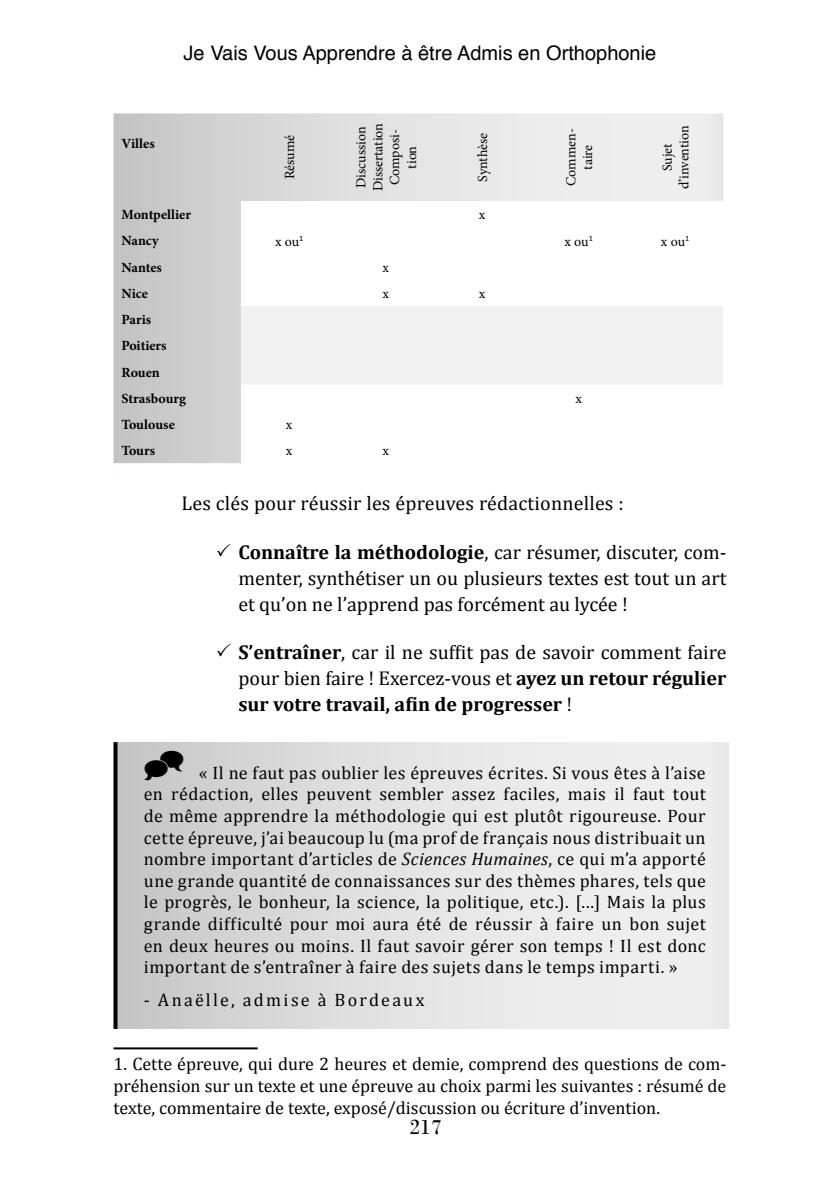
<style>
.page{position:relative;width:840px;height:1191px;background:#fff}
.page>*{position:absolute;margin:0;border:0;box-sizing:border-box;transform-origin:0 0}
.t1{font:22px "Bodoni";color:#000}
.PARAGRAPHE_PLAIN{font:20px/26px "Cambria";color:#000;text-align:justify}
.t2{font:20px "Helvetica";color:#000}
.Note_de_bdp{font:18px/21.6px "Cambria";letter-spacing:.005em;color:#000;text-align:justify}
.Rapport_de_Jury__Aut{font:18px "Cambria";letter-spacing:.125em;color:#000}
.t3{font:14px/16.8px "Minion Pro";color:#000;text-align:center}
.t4{font:700 14px "Minion Pro";letter-spacing:-.005em;color:#000}
.s1{font-weight:700}
.s2{font-style:italic}
</style>
<div class="page">
<svg style="left:113px;top:113px;width:610px;height:350px"></svg>
<div style="left:241px;top:306px;width:482px;height:78px;background:#f1f1f1"></div>
<div style="left:115px;top:742px;width:613px;height:287px;background:linear-gradient(to right,#cacaca,#f7f7f7)"></div>
<svg style="left:113px;top:742px;width:4px;height:287px"></svg>
<hr style="left:113px;top:1047px;width:144px;height:2px;background:#000">
<svg style="left:144px;top:749px;width:39px;height:31px"></svg>
<p class="t2" style="left:183px;top:38px;width:474px">Je Vais Vous Apprendre à être Admis en Orthophonie</p>
<p class="t4" style="left:121px;top:134px;width:35px">Villes</p>
<p class="t3" style="left:281px;top:179px;width:46px;rotate:-90deg">Résumé</p>
<p class="t3" style="left:352px;top:191px;width:70px;text-align:left;rotate:-90deg">Discussion<br>Dissertation</p>
<p class="t3" style="left:386px;top:185px;width:58px;rotate:-90deg">Composi&shy;tion</p>
<p class="t3" style="left:474px;top:182px;width:51px;rotate:-90deg">Synthèse</p>
<p class="t3" style="left:562px;top:186px;width:59px;rotate:-90deg">Commen&shy;taire</p>
<p class="t3" style="left:658px;top:189px;width:65px;rotate:-90deg">Sujet d’invention</p>
<p class="t4" style="left:121px;top:205px;width:71px">Montpellier</p>
<p class="t3" style="left:478px;top:206px;width:8px">x</p>
<p class="t4" style="left:121px;top:231px;width:39px">Nancy</p>
<p class="t3" style="left:275px;top:233px;width:30px">x ou<sup>1</sup></p>
<p class="t3" style="left:564px;top:233px;width:30px">x ou<sup>1</sup></p>
<p class="t3" style="left:660px;top:233px;width:30px">x ou<sup>1</sup></p>
<p class="t4" style="left:121px;top:257px;width:42px">Nantes</p>
<p class="t3" style="left:382px;top:259px;width:8px">x</p>
<p class="t4" style="left:121px;top:284px;width:28px">Nice</p>
<p class="t3" style="left:382px;top:285px;width:8px">x</p>
<p class="t3" style="left:478px;top:285px;width:8px">x</p>
<p class="t4" style="left:121px;top:310px;width:31px">Paris</p>
<p class="t4" style="left:121px;top:336px;width:47px">Poitiers</p>
<p class="t4" style="left:121px;top:362px;width:40px">Rouen</p>
<p class="t4" style="left:121px;top:388px;width:66px">Strasbourg</p>
<p class="t3" style="left:575px;top:390px;width:8px">x</p>
<p class="t4" style="left:121px;top:414px;width:55px">Toulouse</p>
<p class="t3" style="left:286px;top:416px;width:8px">x</p>
<p class="t4" style="left:121px;top:441px;width:35px">Tours</p>
<p class="t3" style="left:286px;top:442px;width:8px">x</p>
<p class="t3" style="left:382px;top:442px;width:8px">x</p>
<p class="PARAGRAPHE_PLAIN" style="left:181px;top:490px;width:443px">Les clés pour réussir les épreuves rédactionnelles :</p>
<p class="PARAGRAPHE_PLAIN" style="left:238px;top:539px;width:489px;text-indent:-23px">✓ <span class="s1">Connaître la méthodologie</span>, car résumer, discuter, com&shy;menter, synthétiser un ou plusieurs textes est tout un art et qu’on ne l’apprend pas forcément au lycée !</p>
<p class="PARAGRAPHE_PLAIN" style="left:238px;top:639px;width:489px;text-indent:-23px">✓ <span class="s1">S’entraîner</span>, car il ne suffit pas de savoir comment faire pour bien faire ! Exercez-vous et <span class="s1">ayez un retour régulier sur votre travail, afin de progresser</span> !</p>
<p class="Note_de_bdp" style="left:144px;top:762px;width:563px;text-indent:55px">« Il ne faut pas oublier les épreuves écrites. Si vous êtes à l’aise en rédaction, elles peuvent sembler assez faciles, mais il faut tout de même apprendre la méthodologie qui est plutôt rigoureuse. Pour cette épreuve, j’ai beaucoup lu (ma prof de français nous distribuait un nombre important d’articles de <span class="s2">Sciences Humaines</span>, ce qui m’a apporté une grande quantité de connaissances sur des thèmes phares, tels que le progrès, le bonheur, la science, la politique, etc.). [...] Mais la plus grande difficulté pour moi aura été de réussir à faire un bon sujet en deux heures ou moins. Il faut savoir gérer son temps ! Il est donc important de s’entraîner à faire des sujets dans le temps imparti. »</p>
<p class="Rapport_de_Jury__Aut" style="left:144px;top:989px;width:282px">- Anaëlle, admise à Bordeaux</p>
<p class="Note_de_bdp" style="left:113px;top:1053px;width:614px">1. Cette épreuve, qui dure 2 heures et demie, comprend des questions de com&shy;préhension sur un texte et une épreuve au choix parmi les suivantes : résumé de texte, commentaire de texte, exposé/discussion ou écriture d’invention.</p>
<p class="t1" style="left:409px;top:1114px;width:34px">217</p>
</div>
